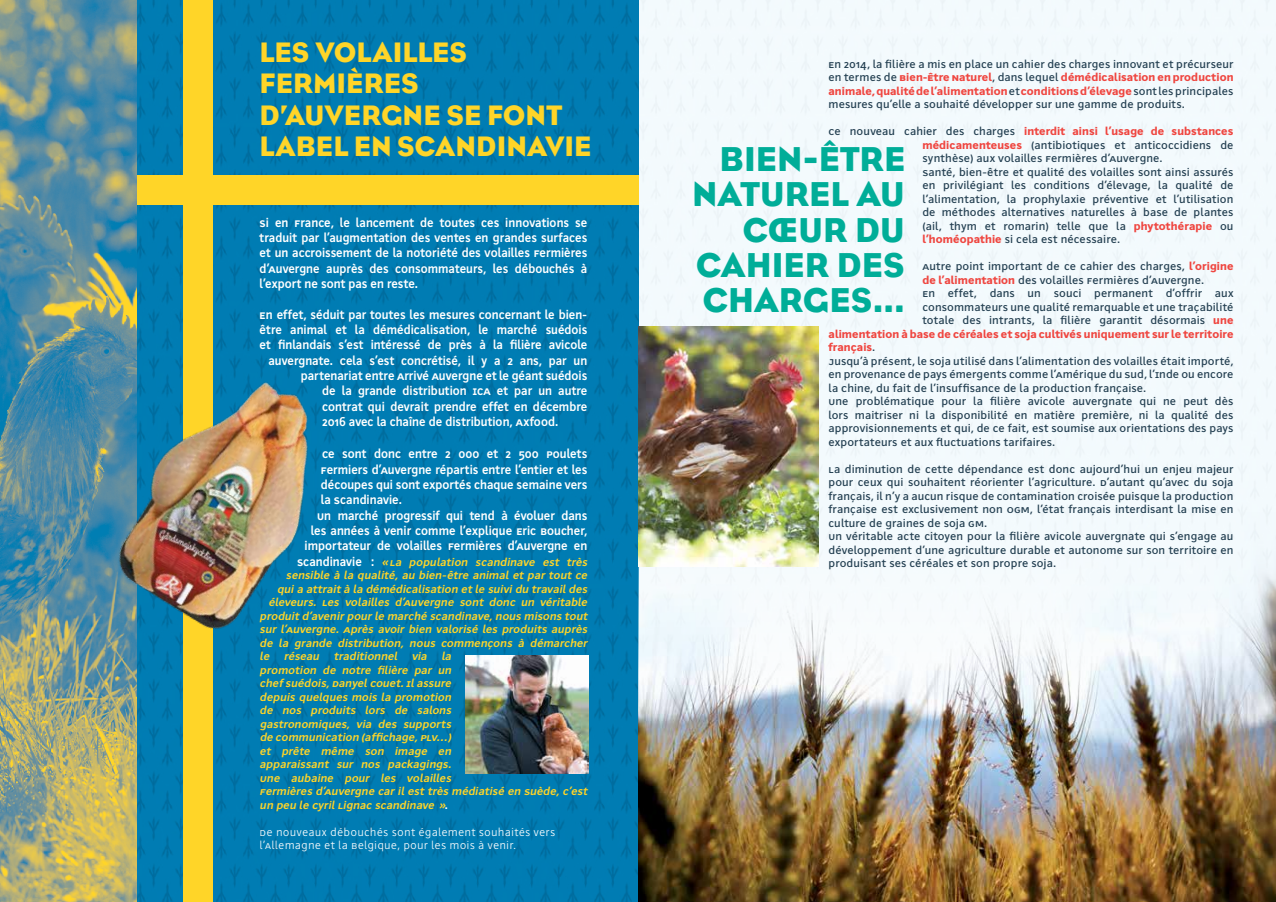
<style>
.page{position:relative;width:1276px;height:902px;background:#fff}
.page>*{position:absolute;margin:0;border:0;box-sizing:border-box;transform-origin:0 0}
.t1{font:35.25px/35.2px "Bureau Eagle";color:#00ad98;text-align:right}
.t2{font:28.75px/31.2px "Bureau Eagle";color:#ffd528}
.t3{font:700 12.75px/15.4px "Amb Newut Plain";letter-spacing:.01em;color:#fff;text-align:justify;scale:.91 1}
.t4{font:500 11.25px/13.5px "Amb Newut Plain";letter-spacing:.01em;color:#233f51}
.t5{font:italic 700 11.25px/13.5px "Amb Newut Plain";letter-spacing:.02em;color:#ffd528}
.t6{font:300 11.25px/13.5px "Amb Newut Plain";letter-spacing:.01em;color:#fff}
.t7{font:800 11.25px "Amb Newut Plain";letter-spacing:.01em;color:#ef4640}
.s1{font-style:normal;font-size:12.75px;color:#fff}
.s2{font-style:normal;color:#fff}
.s3{font-weight:800;color:#ef4640}
.s4{font-weight:500;color:#233f51}
</style>
<div class="page">
<div style="left:638px;top:0;width:638px;height:512px;background:#f3fafd"></div>
<img style="left:136px;top:0;width:502px;height:902px">
<img style="left:638px;top:512px;width:638px;height:390px">
<div style="left:0;top:176px;width:638px;height:29px;background:#ffd528"></div>
<div style="left:183px;top:0;width:30px;height:902px;background:#ffd528"></div>
<img style="left:0;top:0;width:136px;height:902px">
<img style="left:465px;top:656px;width:123px;height:118px">
<img style="left:102px;top:371px;width:213px;height:275px">
<img style="left:638px;top:326px;width:180px;height:240px">
<h2 class="t2" style="left:260px;top:37px;width:333px">LES VOLAILLES<br>FERMIÈRES<br>D’AUVERGNE SE FONT<br>LABEL EN SCANDINAVIE</h2>
<p class="t3" style="left:260px;top:215px;width:361px">Si en France, le lancement de toutes ces innovations se traduit par l’augmentation des ventes en grandes surfaces et un accroissement de la notoriété des Volailles Fermières d’Auvergne auprès des consommateurs, les débouchés à l’export ne sont pas en reste.</p>
<p class="t3" style="left:260px;top:307px;width:361px">En effet, séduit par toutes les mesures concernant le bien-</p>
<p class="t3" style="left:260px;top:322px;width:361px">être animal et la démédicalisation, le marché suédois</p>
<p class="t3" style="left:260px;top:338px;width:361px">et finlandais s’est intéressé de près à la filière avicole</p>
<p class="t3" style="left:268px;top:353px;width:352px">auvergnate. Cela s’est concrétisé, il y a 2 ans, par un</p>
<p class="t3" style="left:301px;top:368px;width:316px">partenariat entre Arrivé Auvergne et le géant suédois</p>
<p class="t3" style="left:322px;top:384px;width:293px">de la grande distribution ICA et par un autre</p>
<p class="t3" style="left:322px;top:399px;width:293px">contrat qui devrait prendre effet en décembre</p>
<p class="t3" style="left:322px;top:414px;width:261px">2016 avec la chaîne de distribution, Axfood.</p>
<p class="t3" style="left:322px;top:447px;width:293px">Ce sont donc entre 2 000 et 2 500 Poulets</p>
<p class="t3" style="left:321px;top:462px;width:294px">Fermiers d’Auvergne répartis entre l’entier et les</p>
<p class="t3" style="left:321px;top:477px;width:294px">découpes qui sont exportés chaque semaine vers</p>
<p class="t3" style="left:321px;top:493px;width:90px">la Scandinavie.</p>
<p class="t3" style="left:317px;top:508px;width:298px">Un marché progressif qui tend à évoluer dans</p>
<p class="t3" style="left:311px;top:523px;width:305px">les années à venir comme l’explique Eric Boucher,</p>
<p class="t3" style="left:305px;top:539px;width:312px">importateur de Volailles Fermières d’Auvergne en</p>
<p class="t5" style="left:297px;top:555px;width:294px"><span class="s1">S c a n d i n a v i e :</span> «La population scandinave est très</p>
<p class="t5" style="left:286px;top:569px;width:305px">sensible à la qualité, au bien-être animal et par tout ce</p>
<p class="t5" style="left:277px;top:582px;width:314px">qui a attrait à la démédicalisation et le suivi du travail des</p>
<p class="t5" style="left:268px;top:596px;width:322px">éleveurs. Les Volailles d’Auvergne sont donc un véritable</p>
<p class="t5" style="left:260px;top:609px;width:329px">produit d’avenir pour le marché scandinave, nous misons tout</p>
<p class="t5" style="left:260px;top:623px;width:331px">sur l’Auvergne. Après avoir bien valorisé les produits auprès</p>
<p class="t5" style="left:260px;top:636px;width:331px">de la grande distribution, nous commençons à démarcher</p>
<p class="t5" style="left:260px;top:650px;width:139px">le réseau traditionnel</p>
<p class="t5" style="left:260px;top:650px;width:329px;text-indent:152px">via la<br>promotion de notre filière par un<br>chef suédois, Danyel Couet. Il assure<br>depuis quelques mois la promotion<br>de nos produits lors de salons<br>gastronomiques, via des supports<br>de communication (affichage,PLV…)<br>et prête même son image en<br>apparaissant sur nos packagings.<br>Une aubaine pour les Volailles<br>Fermières d’Auvergne car il est très médiatisé en Suède, c’est un peu le Cyril Lignac scandinave »<span class="s2">.</span></p>
<p class="t6" style="left:260px;top:825px;width:297px">De nouveaux débouchés sont également souhaités vers l’Allemagne et la Belgique, pour les mois à venir.</p>
<p class="t4" style="left:828px;top:58px;width:406px;text-align:justify">En 2014, la filière a mis en place un cahier des charges innovant et précurseur en termes de <span class="s3">Bien-Être Naturel</span>, dans lequel <span class="s3">démédicalisation en production animale, qualité de l’alimentation</span> et <span class="s3">conditions d’élevage</span> sont les principales mesures qu’elle a souhaité développer sur une gamme de produits.</p>
<p class="t4" style="left:922px;top:125px;width:312px;text-indent:-94px">Ce nouveau cahier des charges <span class="s3">interdit ainsi l’usage de substances médicamenteuses</span> (antibiotiques et anticoccidiens de synthèse) aux Volailles Fermières d’Auvergne.<br>Santé, bien-être et qualité des volailles sont ainsi assurés en privilégiant les conditions d’élevage, la qualité de l’alimentation, la prophylaxie préventive et l’utilisation de méthodes alternatives naturelles à base de plantes (ail, thym et romarin) telle que la <span class="s3">phytothérapie</span> ou <span class="s3">l’homéopathie</span> si cela est nécessaire.</p>
<p class="t4" style="left:922px;top:260px;width:312px">Autre point important de ce cahier des charges, <span class="s3">l’origine</span></p>
<p class="t4" style="left:922px;top:274px;width:283px"><span class="s3">de l’alimentation</span> des Volailles Fermières d’Auvergne.</p>
<p class="t4" style="left:922px;top:287px;width:312px">En effet, dans un souci permanent d’offrir aux</p>
<p class="t4" style="left:922px;top:301px;width:312px">consommateurs une qualité remarquable et une traçabilité</p>
<p class="t4" style="left:922px;top:314px;width:312px">totale des intrants, la filière garantit désormais <span class="s3">une</span></p>
<p class="t7" style="left:828px;top:329px;width:406px">alimentation à base de céréales et soja cultivés uniquement sur le territoire</p>
<p class="t7" style="left:828px;top:342px;width:48px">français<span class="s4">.</span></p>
<p class="t4" style="left:828px;top:355px;width:406px">Jusqu’à présent, le soja utilisé dans l’alimentation des Volailles était importé,</p>
<p class="t4" style="left:828px;top:368px;width:406px">en provenance de pays émergents comme l’Amérique du Sud, l’Inde ou encore</p>
<p class="t4" style="left:828px;top:382px;width:319px">la Chine, du fait de l’insuffisance de la production française.</p>
<p class="t4" style="left:828px;top:395px;width:406px">Une problématique pour la filière avicole auvergnate qui ne peut dès</p>
<p class="t4" style="left:828px;top:409px;width:406px">lors maitriser ni la disponibilité en matière première, ni la qualité des</p>
<p class="t4" style="left:828px;top:422px;width:406px">approvisionnements et qui, de ce fait, est soumise aux orientations des pays</p>
<p class="t4" style="left:828px;top:436px;width:228px">exportateurs et aux fluctuations tarifaires.</p>
<p class="t4" style="left:828px;top:463px;width:406px">La diminution de cette dépendance est donc aujourd’hui un enjeu majeur pour ceux qui souhaitent réorienter l’agriculture. D’autant qu’avec du soja français, il n’y a aucun risque de contamination croisée puisque la production française est exclusivement non OGM, l’état français interdisant la mise en culture de graines de soja GM.<br>Un véritable acte citoyen pour la filière avicole auvergnate qui s’engage au développement d’une agriculture durable et autonome sur son territoire en produisant ses céréales et son propre soja.</p>
<h1 class="t1" style="left:692px;top:141px;width:214px">BIEN-ÊTRE<br>NATUREL AU<br>CŒUR DU<br>CAHIER DES<br>CHARGES…</h1>
</div>
